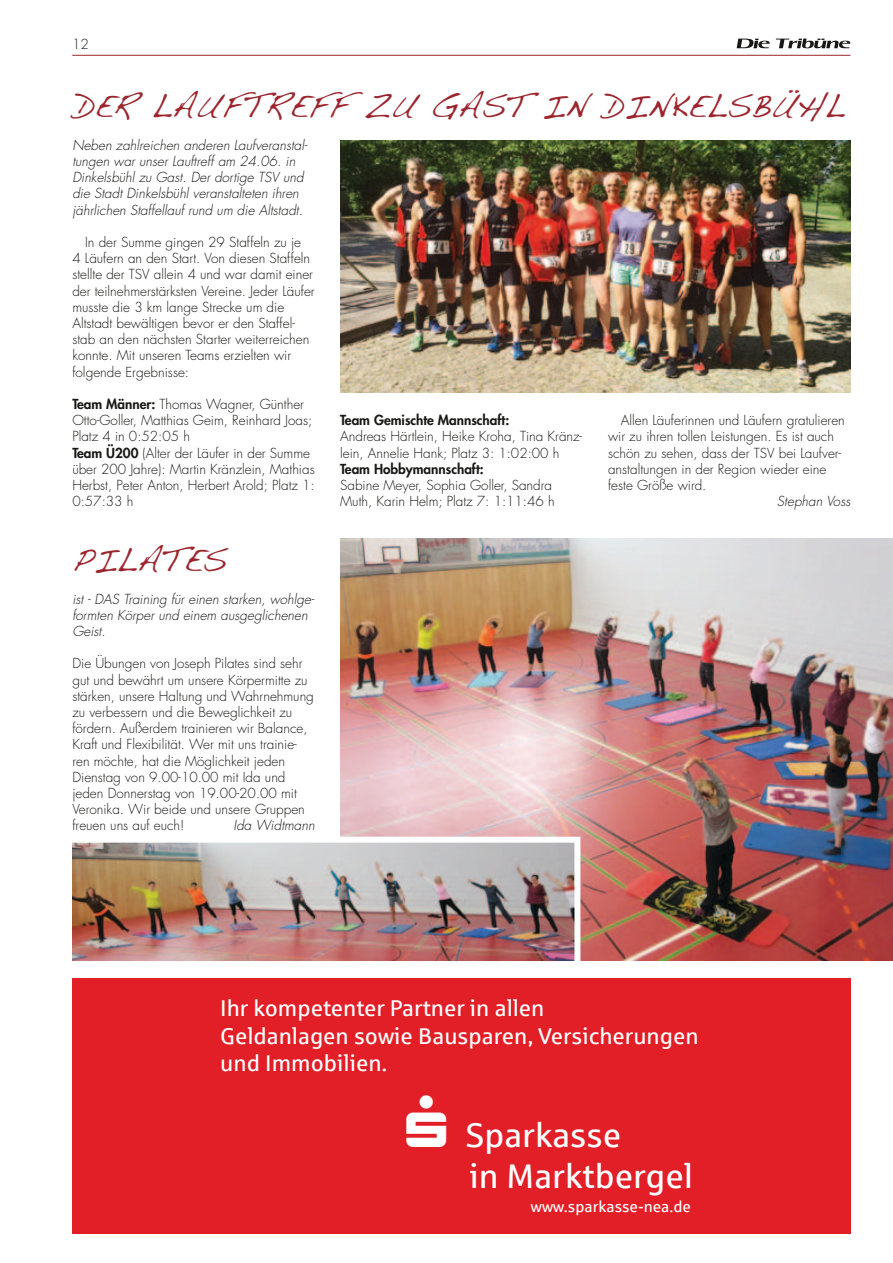
<style>
.page{position:relative;width:893px;height:1263px;background:#fff}
.page>*{position:absolute;margin:0;border:0;box-sizing:border-box;transform-origin:0 0}
.t1{font:34.2px/41.1px "Sparkasse Rg";color:#fff}
.t2{font:33px "Handwriting Dakota";color:#9c252d}
.t3{font:22.8px/27.5px "Sparkasse Rg";color:#fff}
.t4{font:15.75px "Sparkasse Rg";color:#fff}
.t5{font:300 13.5px/16.2px "Futura";color:#181817}
.t6{font:italic 300 13.5px/16.2px "Futura";color:#181817}
.t7{font:800 13.5px "Futura";color:#181817}
.s1{font-weight:800}
</style>
<div class="page">
<hr style="left:72px;top:55px;width:778px;height:1px;background:#9c252d">
<svg style="left:737px;top:39px;width:113px;height:9px"></svg>
<div style="left:72px;top:978px;width:778px;height:255px;background:#e21e26"></div>
<img style="left:340px;top:141px;width:510px;height:252px">
<img style="left:340px;top:539px;width:553px;height:422px">
<img style="left:72px;top:834px;width:511px;height:127px">
<p class="t5" style="left:72px;top:36px;width:18px">12</p>
<h2 class="t2" style="left:72px;top:87px;width:242px">DER LAUFTREFF</h2>
<h2 class="t2" style="left:363px;top:87px;width:474px">ZU GAST IN DINKEL SBÜHL</h2>
<p class="t6" style="left:72px;top:137px;width:237px">Neben zahlreichen anderen Laufveranstal&shy;tungen war unser Lauftreff am 24.06. in Dinkelsbühl zu Gast. Der dortige TSV und die Stadt Dinkelsbühl veranstalteten ihren jährlichen Staffellauf rund um die Altstadt.</p>
<p class="t5" style="left:72px;top:234px;width:244px;text-indent:13px">In der Summe gingen 29 Staffeln zu je<br>4 Läufern an den Start. Von diesen Staffeln stellte der TSV allein 4 und war damit einer der teilnehmerstärksten Vereine. Jeder Läufer musste die 3 km lange Strecke um die Altstadt bewältigen bevor er den Staffel&shy;stab an den nächsten Starter weiterreichen konnte. Mit unseren Teams erzielten wir folgende Ergebnisse:</p>
<p class="t5" style="left:72px;top:396px;width:244px"><span class="s1">Team Männer:</span> Thomas Wagner, Günther Otto-Goller, Matthias Geim, Reinhard Joas; Platz 4 in 0:52:05 h<br><span class="s1">Team Ü200</span> (Alter der Läufer in der Summe über 200 Jahre): Martin Kränzlein, Mathias Herbst, Peter Anton, Herbert Arold; Platz 1:<br>0:57:33 h</p>
<p class="t7" style="left:340px;top:411px;width:171px">Team Gemischte Mannschaft:</p>
<p class="t5" style="left:340px;top:429px;width:244px">Andreas Härtlein, Heike Kroha, Tina Kränz&shy;lein, Annelie Hank; Platz 3: 1:02:00 h</p>
<p class="t7" style="left:340px;top:460px;width:145px">Team Hobbymannschaft:</p>
<p class="t5" style="left:340px;top:477px;width:216px">Sabine Meyer, Sophia Goller, Sandra<br>Muth, Karin Helm; Platz 7: 1:11:46 h</p>
<p class="t5" style="left:608px;top:412px;width:238px;text-indent:13px">Allen Läuferinnen und Läufern gratulieren wir zu ihren tollen Leistungen. Es ist auch schön zu sehen, dass der TSV bei Laufver&shy;anstaltungen in der Region wieder eine feste Größe wird.</p>
<p class="t6" style="left:777px;top:493px;width:75px">Stephan Voss</p>
<h2 class="t2" style="left:72px;top:540px;width:155px">PIL ATES</h2>
<p class="t6" style="left:72px;top:591px;width:244px">ist - DAS Training für einen starken, wohlge&shy;formten Körper und einem ausgeglichenen<br>Geist.</p>
<p class="t5" style="left:72px;top:655px;width:243px">Die Übungen von Joseph Pilates sind sehr gut und bewährt um unsere Körpermitte zu stärken, unsere Haltung und Wahrnehmung zu verbessern und die Beweglichkeit zu fördern. Außerdem trainieren wir Balance, Kraft und Flexibilität. Wer mit uns trainie&shy;ren möchte, hat die Möglichkeit jeden Dienstag von 9.00-10.00 mit Ida und jeden Donnerstag von 19.00-20.00 mit Veronika. Wir beide und unsere Gruppen freuen uns auf euch!</p>
<p class="t6" style="left:234px;top:817px;width:83px">Ida Widtmann</p>
<h3 class="t3" style="left:220px;top:994px;width:480px">Ihr kompetenter Partner in allen<br>Geldanlagen sowie Bausparen, Versicherungen und Immobilien.</h3>
<h1 class="t1" style="left:466px;top:1113px;width:229px">Sparkasse<br>in Marktbergel</h1>
<p class="t4" style="left:531px;top:1197px;width:162px">www.sparkasse-nea.de</p>
</div>
